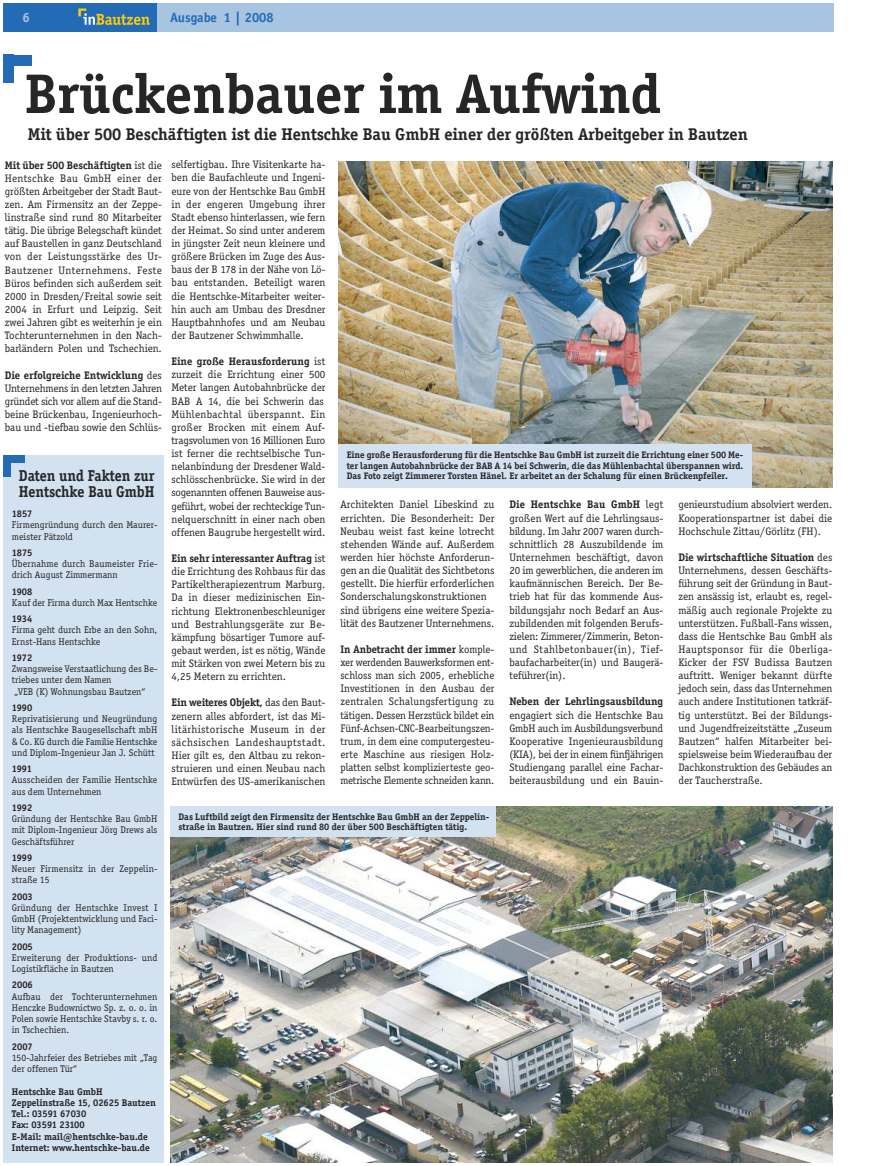
<style>
.page{position:relative;width:869px;height:1166px;background:#fff}
.page>*{position:absolute;margin:0;border:0;box-sizing:border-box;transform-origin:0 0}
.t1{font:700 57.5px "Officina Serif";color:#272627}
.t2{font:700 17.5px "Officina Serif";color:#272627}
.t3{font:700 16.25px/16.2px "Officina Serif";color:#272627;scale:.92 1}
.t4{font:700 13.75px "Officina Sans";color:#236cb5}
.t5{font:700 13.75px "Officina Sans";color:#a7c4e1}
.t6{font:11.25px/13.1px "Officina Serif";color:#272627;text-align:justify}
.t7{font:700 11.25px "Officina Serif";color:#272627}
.t8{font:10px/11.2px "Officina Serif";color:#272627}
.t9{font:700 10px/11.2px "Officina Serif";color:#272627}
.t10{font:700 9.75px/10.6px "Officina Serif";color:#272627;text-align:justify}
.s1{font-weight:700}
</style>
<div class="page">
<div style="left:4px;top:4px;width:154px;height:28px;background:#236cb5"></div>
<div style="left:157px;top:4px;width:676px;height:28px;background:#a7c4e1"></div>
<svg style="left:78px;top:8px;width:72px;height:17px"></svg>
<img style="left:338px;top:161px;width:494px;height:326px">
<img style="left:170px;top:807px;width:662px;height:355px">
<div style="left:4px;top:55px;width:10px;height:28px;background:#236cb5"></div>
<div style="left:4px;top:55px;width:28px;height:10px;background:#236cb5"></div>
<div style="left:338px;top:445px;width:413px;height:43px;background:#d3e2f0"></div>
<div style="left:170px;top:806px;width:325px;height:31px;background:#d3e2f0"></div>
<div style="left:4px;top:455px;width:159px;height:707px;background:#d3e2f0"></div>
<div style="left:4px;top:455px;width:21px;height:21px;background:#236cb5"></div>
<div style="left:11px;top:463px;width:15px;height:15px;background:#d3e2f0"></div>
<p class="t5" style="left:23px;top:10px;width:9px">6</p>
<p class="t4" style="left:170px;top:9px;width:105px">Ausgabe 1 | 2008</p>
<h1 class="t1" style="left:25px;top:60px;width:637px">Brückenbauer im Aufwind</h1>
<h2 class="t2" style="left:28px;top:124px;width:721px">Mit über 500 Beschäftigten ist die Hentschke Bau GmbH einer der größten Arbeitgeber in Bautzen</h2>
<p class="t6" style="left:5px;top:158px;width:158px"><span class="s1">Mit über 500 Beschäftigten</span> ist die Hentschke Bau GmbH einer der größten Arbeitgeber der Stadt Baut&shy;zen. Am Firmensitz an der Zeppe&shy;linstraße sind rund 80 Mitarbeiter tätig. Die übrige Belegschaft kündet auf Baustellen in ganz Deutschland von der Leistungsstärke des Ur-Bautzener Unternehmens. Feste Büros befinden sich außerdem seit 2000 in Dresden/Freital sowie seit 2004 in Erfurt und Leipzig. Seit zwei Jahren gibt es weiterhin je ein Tochterunternehmen in den Nach&shy;barländern Polen und Tschechien.</p>
<p class="t6" style="left:5px;top:368px;width:158px"><span class="s1">Die erfolgreiche Entwicklung</span> des Unternehmens in den letzten Jahren gründet sich vor allem auf die Stand&shy;beine Brückenbau, Ingenieurhoch&shy;bau und -tiefbau sowie den Schlüs-</p>
<h3 class="t3" style="left:19px;top:467px;width:149px">Daten und Fakten zur<br>Hentschke Bau GmbH</h3>
<p class="t9" style="left:12px;top:508px;width:22px">1857</p>
<p class="t8" style="left:12px;top:519px;width:147px">Firmengründung durch den Maurer&shy;meister Pätzold</p>
<p class="t9" style="left:12px;top:547px;width:22px">1875</p>
<p class="t8" style="left:12px;top:558px;width:147px">Übernahme durch Baumeister Frie&shy;drich August Zimmermann</p>
<p class="t9" style="left:12px;top:585px;width:22px">1908</p>
<p class="t8" style="left:12px;top:597px;width:147px">Kauf der Firma durch Max Hentschke</p>
<p class="t9" style="left:12px;top:613px;width:22px">1934</p>
<p class="t8" style="left:12px;top:624px;width:147px">Firma geht durch Erbe an den Sohn,<br>Ernst-Hans Hentschke</p>
<p class="t9" style="left:12px;top:652px;width:22px">1972</p>
<p class="t8" style="left:12px;top:663px;width:147px">Zwangsweise Verstaatlichung des Be&shy;triebes unter dem Namen<br>„VEB (K) Wohnungsbau Bautzen“</p>
<p class="t9" style="left:12px;top:702px;width:22px">1990</p>
<p class="t8" style="left:12px;top:713px;width:147px;text-align:justify">Reprivatisierung und Neugründung als Hentschke Baugesellschaft mbH &amp; Co. KG durch die Familie Hentschke und Diplom-Ingenieur Jan J. Schütt</p>
<p class="t9" style="left:12px;top:763px;width:21px">1991</p>
<p class="t8" style="left:12px;top:774px;width:147px">Ausscheiden der Familie Hentschke aus dem Unternehmen</p>
<p class="t9" style="left:12px;top:802px;width:22px">1992</p>
<p class="t8" style="left:12px;top:813px;width:147px;text-align:justify">Gründung der Hentschke Bau GmbH mit Diplom-Ingenieur Jörg Drews als Geschäftsführer</p>
<p class="t9" style="left:12px;top:852px;width:22px">1999</p>
<p class="t8" style="left:12px;top:863px;width:147px">Neuer Firmensitz in der Zeppelin&shy;straße 15</p>
<p class="t9" style="left:12px;top:890px;width:22px">2003</p>
<p class="t8" style="left:12px;top:902px;width:147px;text-align:justify">Gründung der Hentschke Invest I GmbH (Projektentwicklung und Faci&shy;lity Management)</p>
<p class="t9" style="left:12px;top:940px;width:22px">2005</p>
<p class="t8" style="left:12px;top:952px;width:147px">Erweiterung der Produktions- und<br>Logistikfläche in Bautzen</p>
<p class="t9" style="left:12px;top:979px;width:22px">2006</p>
<p class="t8" style="left:12px;top:990px;width:147px;text-align:justify">Aufbau der Tochterunternehmen Henczke Budownictwo Sp. z. o. o. in Polen sowie Hentschke Stavby s. r. o. in Tschechien.</p>
<p class="t9" style="left:12px;top:1040px;width:22px">2007</p>
<p class="t8" style="left:12px;top:1052px;width:147px">150-Jahrfeier des Betriebes mit „Tag der offenen Tür“</p>
<p class="t9" style="left:12px;top:1085px;width:145px">Hentschke Bau GmbH<br>Zeppelinstraße 15, 02625 Bautzen<br>Tel.: 03591 67030<br>Fax: 03591 23100<br>E-Mail: mail@hentschke-bau.de<br>Internet: www.hentschke-bau.de</p>
<p class="t6" style="left:171px;top:158px;width:155px">selfertigbau. Ihre Visitenkarte ha&shy;ben die Baufachleute und Ingeni&shy;eure von der Hentschke Bau GmbH in der engeren Umgebung ihrer Stadt ebenso hinterlassen, wie fern der Heimat. So sind unter anderem in jüngster Zeit neun kleinere und größere Brücken im Zuge des Aus&shy;baus der B 178 in der Nähe von Lö&shy;bau entstanden. Beteiligt waren die Hentschke-Mitarbeiter weiter&shy;hin auch am Umbau des Dresdner Hauptbahnhofes und am Neubau der Bautzener Schwimmhalle.</p>
<p class="t6" style="left:171px;top:355px;width:155px;text-align:left"><span class="s1">Eine große Herausforderung</span> ist zurzeit die Errichtung einer 500<br>Meter langen Autobahnbrücke der BAB A 14, die bei Schwerin das Mühlenbachtal überspannt. Ein großer Brocken mit einem Auf&shy;tragsvolumen von 16 Millionen Euro ist ferner die rechtselbische Tun&shy;nelanbindung der Dresdener Wald&shy;schlösschenbrücke. Sie wird in der sogenannten offenen Bauweise aus&shy;geführt, wobei der rechteckige Tun&shy;nelquerschnitt in einer nach oben offenen Baugrube hergestellt wird.</p>
<p class="t6" style="left:171px;top:552px;width:155px"><span class="s1">Ein sehr interessanter Auftrag</span> ist die Errichtung des Rohbaus für das Partikeltherapiezentrum Marburg.<br>Da in dieser medizinischen Ein&shy;richtung Elektronenbeschleuniger und Bestrahlungsgeräte zur Be&shy;kämpfung bösartiger Tumore auf&shy;gebaut werden, ist es nötig, Wände mit Stärken von zwei Metern bis zu 4,25 Metern zu errichten.</p>
<p class="t6" style="left:171px;top:696px;width:155px"><span class="s1">Ein weiteres Objekt,</span> das den Baut&shy;zenern alles abfordert, ist das Mi&shy;litärhistorische Museum in der sächsischen Landeshauptstadt.<br>Hier gilt es, den Altbau zu rekon&shy;struieren und einen Neubau nach Entwürfen des US-amerikanischen</p>
<p class="t10" style="left:346px;top:449px;width:398px">Eine große Herausforderung für die Hentschke Bau GmbH ist zurzeit die Errichtung einer 500 Me&shy;ter langen Autobahnbrücke der BAB A 14 bei Schwerin, die das Mühlenbachtal überspannen wird.<br>Das Foto zeigt Zimmerer Torsten Hänel. Er arbeitet an der Schalung für einen Brückenpfeiler.</p>
<p class="t6" style="left:340px;top:498px;width:155px;text-align:left">Architekten Daniel Libeskind zu errichten. Die Besonderheit: Der Neubau weist fast keine lotrecht stehenden Wände auf. Außerdem werden hier höchste Anforderun&shy;gen an die Qualität des Sichtbetons gestellt. Die hierfür erforderlichen Sonderschalungskonstruktionen sind übrigens eine weitere Spezia&shy;lität des Bautzener Unternehmens.</p>
<p class="t6" style="left:340px;top:642px;width:155px"><span class="s1">In Anbetracht der immer</span> komple&shy;xer werdenden Bauwerksformen ent&shy;schloss man sich 2005, erhebliche Investitionen in den Ausbau der zentralen Schalungsfertigung zu tätigen. Dessen Herzstück bildet ein Fünf-Achsen-CNC-Bearbeitungszen&shy;trum, in dem eine computergesteu&shy;erte Maschine aus riesigen Holz&shy;platten selbst komplizierteste geo&shy;metrische Elemente schneiden kann.</p>
<p class="t6" style="left:509px;top:498px;width:155px"><span class="s1">Die Hentschke Bau GmbH</span> legt großen Wert auf die Lehrlingsaus&shy;bildung. Im Jahr 2007 waren durch&shy;schnittlich 28 Auszubildende im Unternehmen beschäftigt, davon 20 im gewerblichen, die anderen im kaufmännischen Bereich. Der Be&shy;trieb hat für das kommende Aus&shy;bildungsjahr noch Bedarf an Aus&shy;zubildenden mit folgenden Berufs&shy;zielen: Zimmerer/Zimmerin, Beton&shy;und Stahlbetonbauer(in), Tief&shy;baufacharbeiter(in) und Baugerä&shy;teführer(in).</p>
<p class="t7" style="left:509px;top:695px;width:155px">Neben der Lehrlingsausbildung</p>
<p class="t6" style="left:509px;top:708px;width:155px">engagiert sich die Hentschke Bau GmbH auch im Ausbildungsverbund Kooperative Ingenieurausbildung (KIA), bei der in einem fünfjährigen Studiengang parallel eine Fachar&shy;beiterausbildung und ein Bauin-</p>
<p class="t6" style="left:678px;top:498px;width:155px">genieurstudium absolviert werden.<br>Kooperationspartner ist dabei die Hochschule Zittau/Görlitz (FH).</p>
<p class="t6" style="left:678px;top:550px;width:155px"><span class="s1">Die wirtschaftliche Situation</span> des Unternehmens, dessen Geschäfts&shy;führung seit der Gründung in Baut&shy;zen ansässig ist, erlaubt es, regel&shy;mäßig auch regionale Projekte zu unterstützen. Fußball-Fans wissen, dass die Hentschke Bau GmbH als Hauptsponsor für die Oberliga-Kicker der FSV Budissa Bautzen auftritt. Weniger bekannt dürfte jedoch sein, dass das Unternehmen auch andere Institutionen tatkräf&shy;tig unterstützt. Bei der Bildungs&shy;und Jugendfreizeitstätte „Zuseum Bautzen“ halfen Mitarbeiter bei&shy;spielsweise beim Wiederaufbau der Dachkonstruktion des Gebäudes an der Taucherstraße.</p>
<p class="t10" style="left:178px;top:811px;width:312px">Das Luftbild zeigt den Firmensitz der Hentschke Bau GmbH an der Zeppelin&shy;straße in Bautzen. Hier sind rund 80 der über 500 Beschäftigten tätig.</p>
</div>
